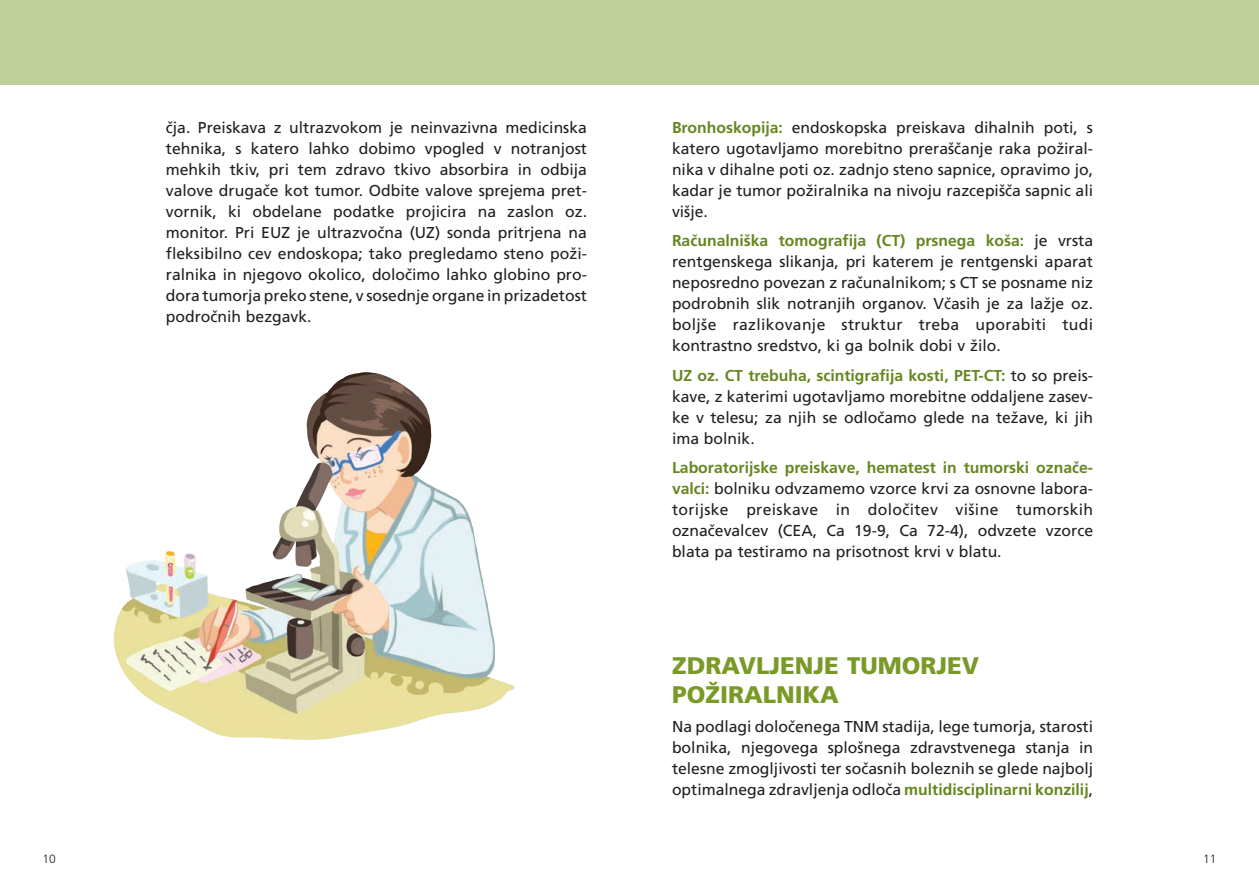
<style>
.page{position:relative;width:1259px;height:893px;background:#fff}
.page>*{position:absolute;margin:0;border:0;box-sizing:border-box;transform-origin:0 0}
.t1{font:900 24px/28.5px "Frutiger CE";color:#799a27}
.t2{font:15.75px/21px "Frutiger CE";color:#231f20;text-align:justify}
.t3{font:300 12px "Frutiger CE";color:#231f20}
.s1{font-weight:700;color:#678620}
</style>
<div class="page">
<div style="left:0;top:0;width:1259px;height:85px;background:#c1cf9c"></div>
<img style="left:113px;top:372px;width:402px;height:368px">
<p class="t2" style="left:166px;top:117px;width:423px">čja. Preiskava z ultrazvokom je neinvazivna medicinska tehnika, s katero lahko dobimo vpogled v notranjost mehkih tkiv, pri tem zdravo tkivo absorbira in odbija valove drugače kot tumor. Odbite valove sprejema pret&shy;vornik, ki obdelane podatke projicira na zaslon oz. monitor. Pri EUZ je ultrazvočna (UZ) sonda pritrjena na fleksibilno cev endoskopa; tako pregledamo steno poži&shy;ralnika in njegovo okolico, določimo lahko globino pro&shy;dora tumorja preko stene, v sosednje organe in prizadetost področnih bezgavk.</p>
<p class="t2" style="left:672px;top:117px;width:422px"><span class="s1">Bronhoskopija:</span> endoskopska preiskava dihalnih poti, s katero ugotavljamo morebitno preraščanje raka požiral&shy;nika v dihalne poti oz. zadnjo steno sapnice, opravimo jo, kadar je tumor požiralnika na nivoju razcepišča sapnic ali višje.</p>
<p class="t2" style="left:672px;top:230px;width:423px"><span class="s1">Računalniška tomografija (CT) prsnega koša:</span> je vrsta rentgenskega slikanja, pri katerem je rentgenski aparat neposredno povezan z računalnikom; s CT se posname niz podrobnih slik notranjih organov. Včasih je za lažje oz. boljše razlikovanje struktur treba uporabiti tudi kontrastno sredstvo, ki ga bolnik dobi v žilo.</p>
<p class="t2" style="left:672px;top:365px;width:422px"><span class="s1">UZ oz. CT trebuha, scintigrafija kosti, PET-CT:</span> to so preis&shy;kave, z katerimi ugotavljamo morebitne oddaljene zasev&shy;ke v telesu; za njih se odločamo glede na težave, ki jih ima bolnik.</p>
<p class="t2" style="left:672px;top:457px;width:423px"><span class="s1">Laboratorijske preiskave, hematest in tumorski označe&shy;valci:</span> bolniku odvzamemo vzorce krvi za osnovne labora&shy;torijske preiskave in določitev višine tumorskih označevalcev (CEA, Ca 19-9, Ca 72-4), odvzete vzorce blata pa testiramo na prisotnost krvi v blatu.</p>
<h1 class="t1" style="left:672px;top:652px;width:308px">ZDRAVLJENJE TUMORJEV<br>POŽIRALNIKA</h1>
<p class="t2" style="left:672px;top:716px;width:422px">Na podlagi določenega TNM stadija, lege tumorja, starosti bolnika, njegovega splošnega zdravstvenega stanja in telesne zmogljivosti ter sočasnih boleznih se glede najbolj optimalnega zdravljenja odloča <span class="s1">multidisciplinarni konzilij</span>,</p>
<p class="t3" style="left:43px;top:851px;width:15px">10</p>
<p class="t3" style="left:1203px;top:851px;width:15px">11</p>
</div>
